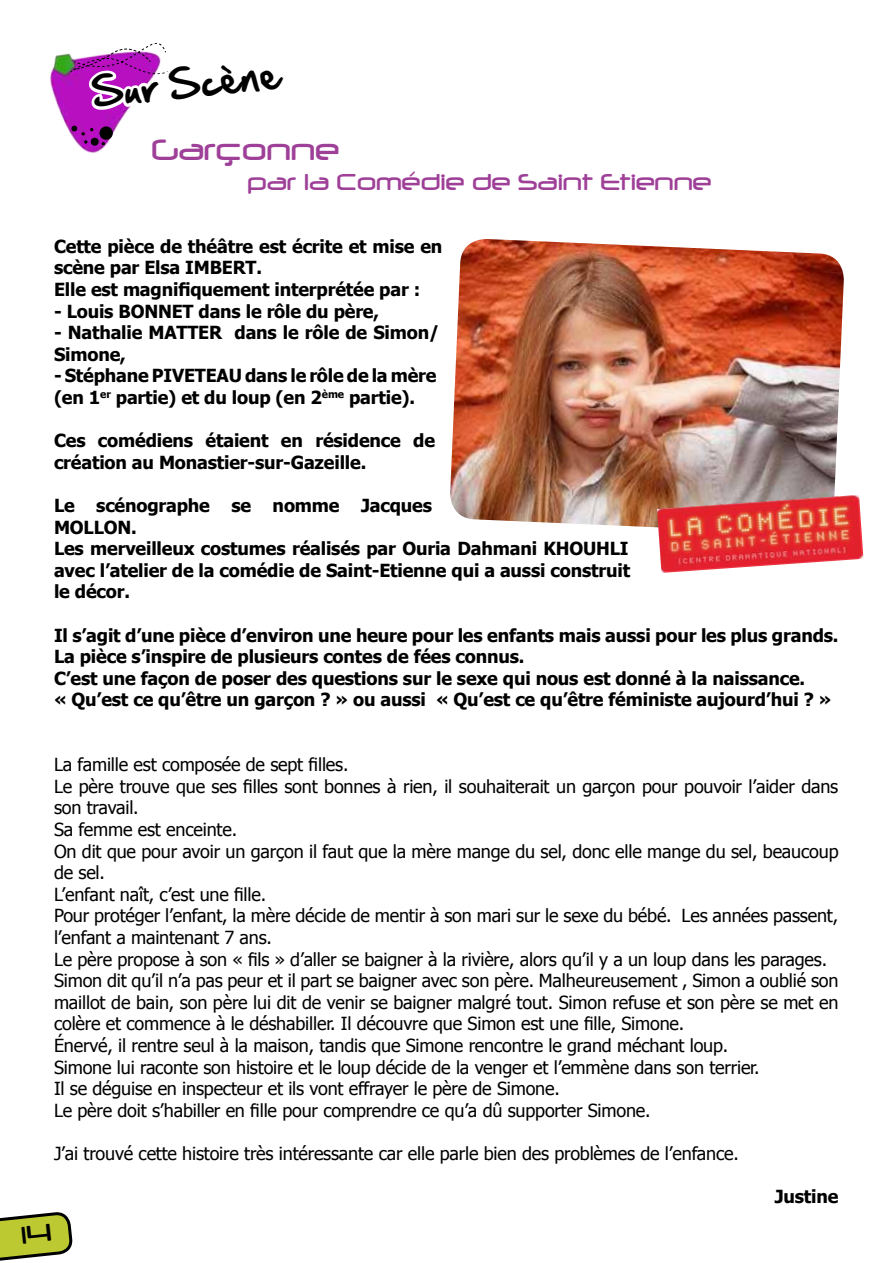
<style>
.page{position:relative;width:893px;height:1263px;background:#fff}
.page>*{position:absolute;margin:0;border:0;box-sizing:border-box;transform-origin:0 0}
.t1{font:36px "Hand Of Sean";color:#000}
.t2{font:34.5px "Neuropol";color:#9f4098}
.t3{font:27px "Neuropol";color:#9f4098}
.t4{font:18px/21.6px "Tahoma";letter-spacing:-.01em;color:#000}
.t5{font:700 18px/21.6px "Tahoma";letter-spacing:-.01em;color:#000}
</style>
<div class="page">
<img style="left:50px;top:53px;width:20px;height:80px">
<svg style="left:70px;top:43px;width:98px;height:110px"></svg>
<img style="left:450px;top:239px;width:394px;height:289px">
<img style="left:657px;top:495px;width:206px;height:78px">
<svg style="left:0;top:1212px;width:72px;height:49px"></svg>
<h1 class="t1" style="left:88px;top:61px;width:191px;rotate:-6deg">Sur Scène</h1>
<h2 class="t2" style="left:152px;top:132px;width:189px">Garçonne</h2>
<h3 class="t3" style="left:248px;top:168px;width:465px">par la Comédie de Saint Etienne</h3>
<p class="t5" style="left:54px;top:234px;width:390px">Cette pièce de théâtre est écrite et mise en scène par Elsa IMBERT.<br>Elle est magnifiquement interprétée par :</p>
<p class="t5" style="left:54px;top:299px;width:327px">- Louis BONNET dans le rôle du père,</p>
<p class="t5" style="left:54px;top:321px;width:387px">- Nathalie MATTER dans le rôle de Simon/<br>Simone,</p>
<p class="t5" style="left:54px;top:364px;width:384px">- Stéphane PIVETEAU dans le rôle de la mère (en 1<sup>er</sup> partie) et du loup (en 2<sup>ème</sup> partie).</p>
<p class="t5" style="left:54px;top:429px;width:383px">Ces comédiens étaient en résidence de création au Monastier-sur-Gazeille.</p>
<p class="t5" style="left:54px;top:493px;width:578px">Le scénographe se nomme Jacques<br>MOLLON.<br>Les merveilleux costumes réalisés par Ouria Dahmani KHOUH LI avec l’atelier de la comédie de Saint-Etienne qui a aussi construit le décor.</p>
<p class="t5" style="left:54px;top:623px;width:786px">Il s’agit d’une pièce d’environ une heure pour les enfants mais aussi pour les plus grands.<br>La pièce s’inspire de plusieurs contes de fées connus.<br>C’est une façon de poser des questions sur le sexe qui nous est donné à la naissance.<br>« Qu’est ce qu’être un garçon ? » ou aussi « Qu’est ce qu’être féministe aujourd’hui ? »</p>
<p class="t4" style="left:54px;top:753px;width:786px">La famille est composée de sept filles.<br>Le père trouve que ses filles sont bonnes à rien, il souhaiterait un garçon pour pouvoir l’aider dans son travail.<br>Sa femme est enceinte.<br>On dit que pour avoir un garçon il faut que la mère mange du sel, donc elle mange du sel, beaucoup de sel.<br>L’enfant naît, c’est une fille.<br>Pour protéger l’enfant, la mère décide de mentir à son mari sur le sexe du bébé. Les années passent, l’enfant a maintenant 7 ans.<br>Le père propose à son « fils » d’aller se baigner à la rivière, alors qu’il y a un loup dans les parages.<br>Simon dit qu’il n’a pas peur et il part se baigner avec son père. Malheureusement , Simon a oublié son maillot de bain, son père lui dit de venir se baigner malgré tout. Simon refuse et son père se met en colère et commence à le déshabiller. Il découvre que Simon est une fille, Simone.<br>Énervé, il rentre seul à la maison, tandis que Simone rencontre le grand méchant loup.<br>Simone lui raconte son histoire et le loup décide de la venger et l’emmène dans son terrier.<br>Il se déguise en inspecteur et ils vont effrayer le père de Simone.<br>Le père doit s’habiller en fille pour comprendre ce qu’a dû supporter Simone.</p>
<p class="t4" style="left:54px;top:1142px;width:686px">J’ai trouvé cette histoire très intéressante car elle parle bien des problèmes de l’enfance.</p>
<p class="t5" style="left:775px;top:1185px;width:65px">Justine</p>
</div>
